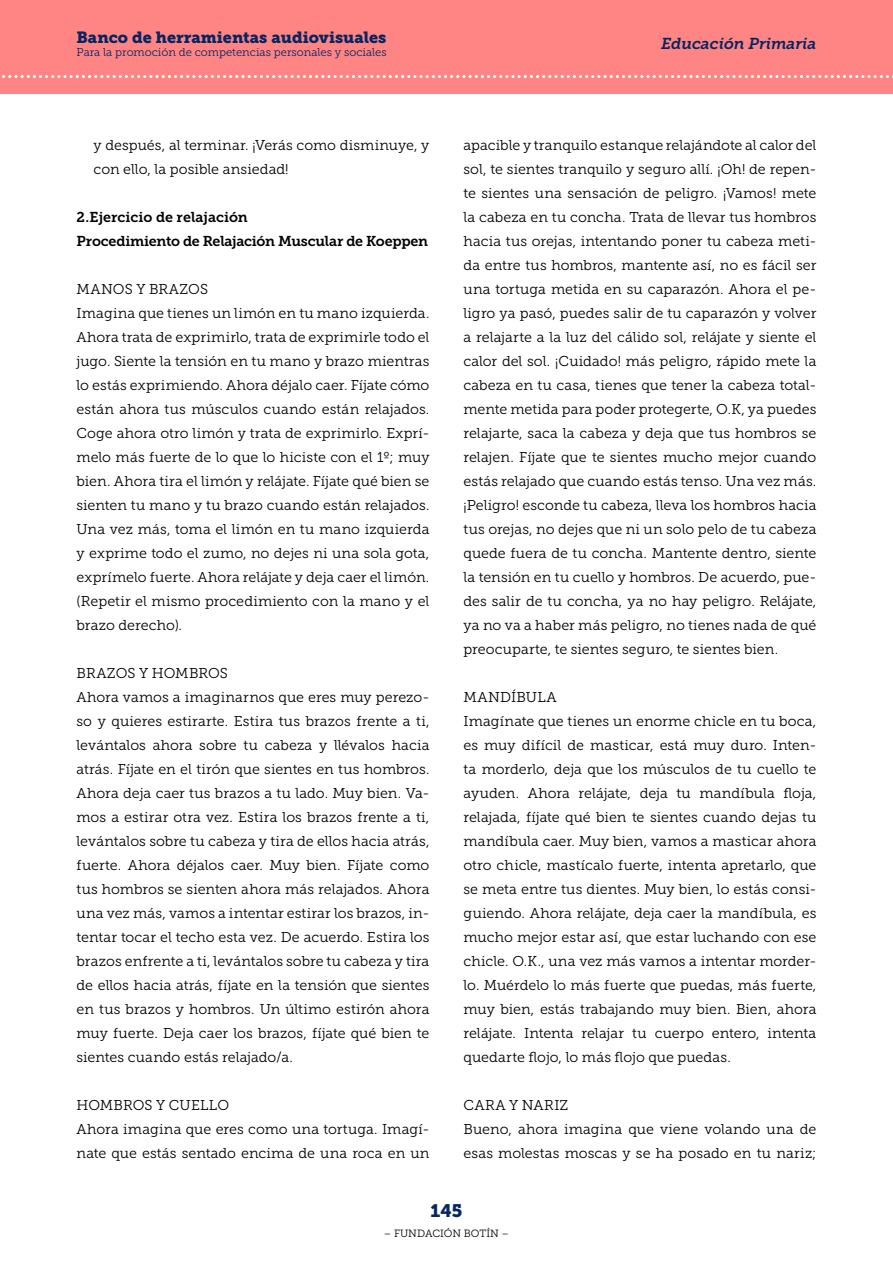
<style>
.page{position:relative;width:893px;height:1263px;background:#fff}
.page>*{position:absolute;margin:0;border:0;box-sizing:border-box;transform-origin:0 0}
.t1{font:18px "Museo Slab 900";color:#052661}
.t2{font:16.2px "Museo Slab 900";color:#052661}
.t3{font:italic 15.75px "Museo Slab 700";color:#052661}
.t4{font:14.25px/24px "Museo Slab 300";letter-spacing:.005em;color:#000}
.t5{font:14.25px/24px "Museo Slab 700";letter-spacing:-.01em;color:#000}
.t6{font:11.25px "Museo Slab 300";color:#052661}
.t7{font:10.5px "Museo Slab 300";color:#000}
</style>
<div class="page">
<div style="left:0;top:0;width:893px;height:94px;background:#ff8585"></div>
<svg style="left:2px;top:75px;width:891px;height:3px"></svg>
<p class="t2" style="left:77px;top:28px;width:311px">Banco de herramientas audiovisuales</p>
<p class="t6" style="left:77px;top:46px;width:312px">Para la promoción de competencias personales y sociales</p>
<p class="t4" style="left:94px;top:133px;width:337px">y después, al terminar. ¡Verás como disminuye, y con ello, la posible ansiedad!</p>
<p class="t5" style="left:77px;top:205px;width:353px">2.Ejercicio de relajación<br>Procedimiento de Relajación Muscular de Koeppen</p>
<p class="t4" style="left:77px;top:277px;width:354px">MANOS Y BRAZOS<br>Imagina que tienes un limón en tu mano izquierda.<br>Ahora trata de exprimirlo, trata de exprimirle todo el jugo. Siente la tensión en tu mano y brazo mientras lo estás exprimiendo. Ahora déjalo caer. Fíjate cómo están ahora tus músculos cuando están relajados.<br>Coge ahora otro limón y trata de exprimirlo. Exprí&shy;melo más fuerte de lo que lo hiciste con el 1º; muy bien. Ahora tira el limón y relájate. Fíjate qué bien se sienten tu mano y tu brazo cuando están relajados.<br>Una vez más, toma el limón en tu mano izquierda y exprime todo el zumo, no dejes ni una sola gota, exprímelo fuerte. Ahora relájate y deja caer el limón. (Repetir el mismo procedimiento con la mano y el brazo derecho).</p>
<p class="t4" style="left:77px;top:661px;width:354px">BRAZOS Y HOMBROS<br>Ahora vamos a imaginarnos que eres muy perezo&shy;so y quieres estirarte. Estira tus brazos frente a ti, levántalos ahora sobre tu cabeza y llévalos hacia atrás. Fíjate en el tirón que sientes en tus hombros.<br>Ahora deja caer tus brazos a tu lado. Muy bien. Va&shy;mos a estirar otra vez. Estira los brazos frente a ti, levántalos sobre tu cabeza y tira de ellos hacia atrás, fuerte. Ahora déjalos caer. Muy bien. Fíjate como tus hombros se sienten ahora más relajados. Ahora una vez más, vamos a intentar estirar los brazos, in&shy;tentar tocar el techo esta vez. De acuerdo. Estira los brazos enfrente a ti, levántalos sobre tu cabeza y tira de ellos hacia atrás, fíjate en la tensión que sientes en tus brazos y hombros. Un último estirón ahora muy fuerte. Deja caer los brazos, fíjate qué bien te sientes cuando estás relajado/a.</p>
<p class="t4" style="left:77px;top:1093px;width:354px">HOMBROS Y CUELLO<br>Ahora imagina que eres como una tortuga. Imagí&shy;nate que estás sentado encima de una roca en un</p>
<p class="t3" style="left:661px;top:34px;width:157px">Educación Primaria</p>
<p class="t4" style="left:463px;top:133px;width:354px;text-align:justify">apacible y tranquilo estanque relajándote al calor del sol, te sientes tranquilo y seguro allí. ¡Oh! de repen&shy;te sientes una sensación de peligro. ¡Vamos! mete la cabeza en tu concha. Trata de llevar tus hombros hacia tus orejas, intentando poner tu cabeza meti&shy;da entre tus hombros, mantente así, no es fácil ser una tortuga metida en su caparazón. Ahora el pe&shy;ligro ya pasó, puedes salir de tu caparazón y volver a relajarte a la luz del cálido sol, relájate y siente el calor del sol. ¡Cuidado! más peligro, rápido mete la cabeza en tu casa, tienes que tener la cabeza total&shy;mente metida para poder protegerte, O.K, ya puedes relajarte, saca la cabeza y deja que tus hombros se relajen. Fíjate que te sientes mucho mejor cuando estás relajado que cuando estás tenso. Una vez más. ¡Peligro! esconde tu cabeza, lleva los hombros hacia tus orejas, no dejes que ni un solo pelo de tu cabeza quede fuera de tu concha. Mantente dentro, siente la tensión en tu cuello y hombros. De acuerdo, pue&shy;des salir de tu concha, ya no hay peligro. Relájate, ya no va a haber más peligro, no tienes nada de qué preocuparte, te sientes seguro, te sientes bien.</p>
<p class="t4" style="left:463px;top:685px;width:354px">MANDÍBULA<br>Imagínate que tienes un enorme chicle en tu boca, es muy difícil de masticar, está muy duro. Inten&shy;ta morderlo, deja que los músculos de tu cuello te ayuden. Ahora relájate, deja tu mandíbula floja, relajada, fíjate qué bien te sientes cuando dejas tu mandíbula caer. Muy bien, vamos a masticar ahora otro chicle, mastícalo fuerte, intenta apretarlo, que se meta entre tus dientes. Muy bien, lo estás consi&shy;guiendo. Ahora relájate, deja caer la mandíbula, es mucho mejor estar así, que estar luchando con ese chicle. O.K., una vez más vamos a intentar morder&shy;lo. Muérdelo lo más fuerte que puedas, más fuerte, muy bien, estás trabajando muy bien. Bien, ahora relájate. Intenta relajar tu cuerpo entero, intenta quedarte flojo, lo más flojo que puedas.</p>
<p class="t4" style="left:463px;top:1093px;width:354px">CARA Y NARIZ<br>Bueno, ahora imagina que viene volando una de esas molestas moscas y se ha posado en tu nariz;</p>
<p class="t1" style="left:431px;top:1201px;width:33px">145</p>
<p class="t7" style="left:384px;top:1227px;width:127px">– FUNDACIÓN BOTÍN –</p>
</div>
